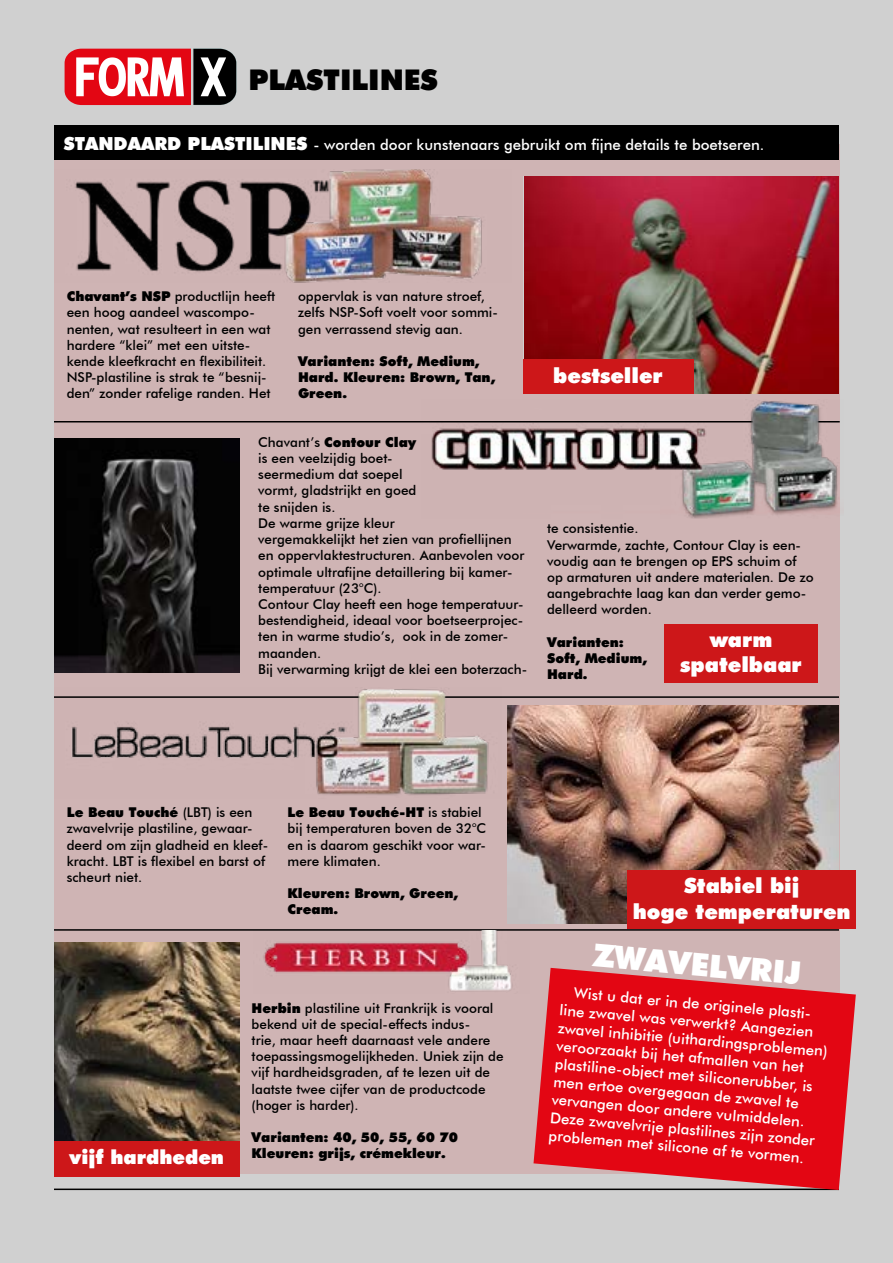
<style>
.page{position:relative;width:893px;height:1263px;background:#d0d0d0}
.page>*{position:absolute;margin:0;border:0;box-sizing:border-box;transform-origin:0 0}
.t1{font:900 31.5px "Futura BT";color:#fff}
.t2{font:900 28.5px "Futura BT";color:#000}
.t3{font:900 21px/25.2px "Futura BT";color:#fff;text-align:center}
.t4{font:900 19.5px "Futura BT";color:#fff}
.t5{font:500 15px/18px "Futura BT";color:#fff}
.t6{font:500 13.5px/16.2px "Futura BT";color:#000}
.t7{font:900 13.5px/16.2px "Futura BT";color:#000}
.s1{font-weight:900;font-size:18px}
.s2{font-weight:900}
</style>
<div class="page">
<div style="left:54px;top:144px;width:786px;height:1029px;background:#cfb4b4"></div>
<img style="left:75px;top:169px;width:408px;height:113px">
<svg style="left:65px;top:49px;width:171px;height:56px;background:#c15d63"></svg>
<div style="left:54px;top:125px;width:785px;height:34px;background:#000"></div>
<hr style="left:54px;top:421px;width:786px;height:1px;background:#000">
<hr style="left:54px;top:696px;width:785px;height:2px;background:#000">
<hr style="left:54px;top:929px;width:785px;height:2px;background:#000">
<hr style="left:54px;top:1188px;width:785px;height:2px;background:#000">
<img style="left:263px;top:931px;width:250px;height:61px">
<img style="left:524px;top:176px;width:315px;height:218px">
<img style="left:54px;top:439px;width:186px;height:233px">
<img style="left:508px;top:705px;width:331px;height:219px">
<img style="left:54px;top:943px;width:186px;height:198px">
<svg style="left:533px;top:968px;width:323px;height:222px;background:#de222d"></svg>
<div style="left:523px;top:360px;width:170px;height:34px;background:#cd1719"></div>
<div style="left:664px;top:624px;width:154px;height:58px;background:#cd1719"></div>
<div style="left:628px;top:870px;width:228px;height:59px;background:#cd1719"></div>
<div style="left:54px;top:1141px;width:186px;height:36px;background:#cd1719"></div>
<img style="left:54px;top:689px;width:448px;height:106px">
<img style="left:422px;top:401px;width:418px;height:118px">
<h2 class="t2" style="left:248px;top:63px;width:191px">PLASTILINES</h2>
<p class="t5" style="left:64px;top:135px;width:702px"><span class="s1">STANDAARD PLASTILINES</span> - worden door kunstenaars gebruikt om fijne details te boetseren.</p>
<p class="t6" style="left:67px;top:288px;width:210px"><span class="s2">Chavant’s NSP</span> productlijn heeft een hoog aandeel wascompo&shy;nenten, wat resulteert in een wat hardere “klei” met een uitste&shy;kende kleefkracht en flexibiliteit.<br>NSP-plastiline is strak te “besnij&shy;den” zonder rafelige randen. Het</p>
<p class="t6" style="left:298px;top:288px;width:201px">oppervlak is van nature stroef, zelfs NSP-Soft voelt voor sommi&shy;gen verrassend stevig aan.</p>
<p class="t7" style="left:298px;top:353px;width:199px">Varianten: Soft, Medium,<br>Hard. Kleuren: Brown, Tan,<br>Green.</p>
<p class="t6" style="left:258px;top:434px;width:270px">Chavant’s <span class="s2">Contour Clay<br></span>is een veelzijdig boet-<br>seermedium dat soepel<br>vormt, gladstrijkt en goed<br>te snijden is.<br>De warme grijze kleur<br>vergemakkelijkt het zien van profiellijnen en oppervlaktestructuren. Aanbevolen voor optimale ultrafijne detaillering bij kamer&shy;temperatuur (23°C).<br>Contour Clay heeft een hoge temperatuur&shy;bestendigheid, ideaal voor boetseerprojec&shy;ten in warme studio’s, ook in de zomer&shy;maanden.<br>Bij verwarming krijgt de klei een boterzach-</p>
<h3 class="t3" style="left:553px;top:363px;width:111px">bestseller</h3>
<p class="t6" style="left:547px;top:520px;width:268px">te consistentie.<br>Verwarmde, zachte, Contour Clay is een&shy;voudig aan te brengen op EPS schuim of op armaturen uit andere materialen. De zo aangebrachte laag kan dan verder gemo&shy;delleerd worden.</p>
<p class="t7" style="left:547px;top:634px;width:101px">Varianten:<br>Soft, Medium,<br>Hard.</p>
<h3 class="t3" style="left:680px;top:627px;width:123px">warm spatelbaar</h3>
<p class="t6" style="left:67px;top:804px;width:203px"><span class="s2">Le Beau Touché</span> (LBT) is een zwavelvrije plastiline, gewaar&shy;deerd om zijn gladheid en kleef&shy;kracht. LBT is flexibel en barst of scheurt niet.</p>
<p class="t6" style="left:288px;top:804px;width:200px"><span class="s2">Le Beau Touché-HT</span> is stabiel bij temperaturen boven de 32°C en is daarom geschikt voor war&shy;mere klimaten.</p>
<p class="t7" style="left:288px;top:885px;width:172px">Kleuren: Brown, Green,<br>Cream.</p>
<h3 class="t4" style="left:70px;top:1145px;width:156px">vijf hardheden</h3>
<p class="t6" style="left:252px;top:1000px;width:254px"><span class="s2">Herbin</span> plastiline uit Frankrijk is vooral bekend uit de special-effects indus-<br>trie, maar heeft daarnaast vele andere toepassingsmogelijkheden. Uniek zijn de vijf hardheidsgraden, af te lezen uit de laatste twee cijfer van de productcode (hoger is harder).</p>
<p class="t7" style="left:252px;top:1129px;width:208px">Varianten: 40, 50, 55, 60 70<br>Kleuren: grijs, crémekleur.</p>
<h3 class="t3" style="left:633px;top:873px;width:219px">Stabiel bij<br>hoge temperaturen</h3>
<h1 class="t1" style="left:595px;top:936px;width:210px;rotate:5deg">ZWAVELVRIJ</h1>
<p class="t5" style="left:562px;top:983px;width:272px;text-indent:13px;rotate:5deg">Wist u dat er in de originele plasti&shy;line zwavel was verwerkt? Aangezien zwavel inhibitie (uithardingsproblemen) veroorzaakt bij het afmallen van het plastiline-object met siliconerubber, is men ertoe overgegaan de zwavel te vervangen door andere vulmiddelen.<br>Deze zwavelvrije plastilines zijn zonder problemen met silicone af te vormen.</p>
</div>
